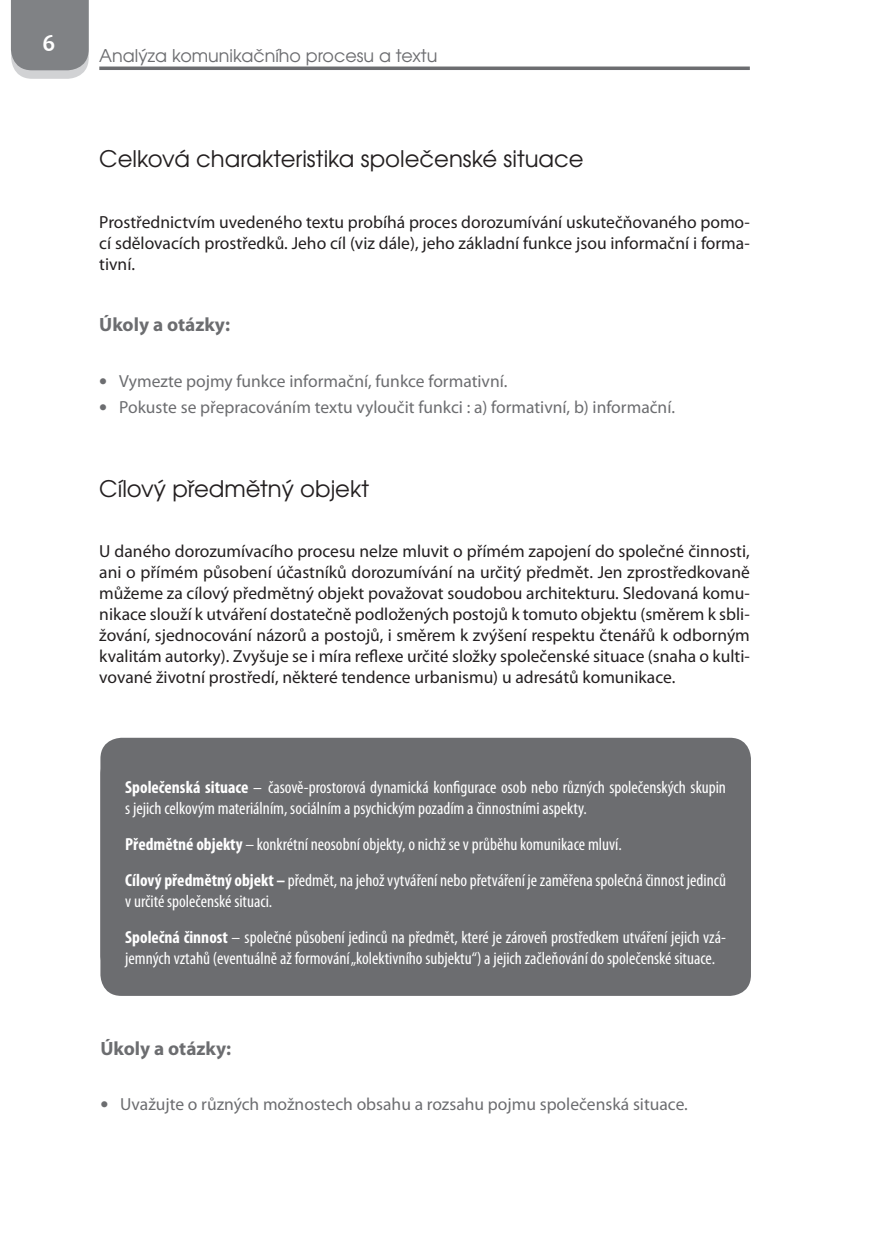
<style>
.page{position:relative;width:874px;height:1241px;background:#fff}
.page>*{position:absolute;margin:0;border:0;box-sizing:border-box;transform-origin:0 0}
.t1{font:700 24.5px "Candara";color:#fff}
.podtitul{font:22.75px "Te X Gyre Adventor";color:#231f20}
.Otazky_pojmy_nadpis{font:700 19.25px "Myriad Pro";color:#6c6d70}
.t2{font:17.5px/21px "Myriad Pro";color:#231f20;text-align:justify}
.pojem_nazev{font:condensed 17.5px/21px "Myriad Pro";color:#fff}
.t3{font:17.5px "Myriad Pro";color:#6c6d70}
.t4{font:17.5px "Te X Gyre Adventor";color:#6c6d70}
.s1{font-family:"Tahoma"}
.s2{font-weight:700}
.s3{font-stretch:normal}
</style>
<div class="page">
<svg style="left:99px;top:66px;width:650px;height:4px;background:#7f8082"></svg>
<svg style="left:11px;top:0;width:78px;height:79px;background:#8d8e91"></svg>
<div style="left:100px;top:737px;width:650px;height:239px;background:#6c6d70;border-radius:21px"></div>
<div style="left:100px;top:753px;width:650px;height:242px;background:#6c6d70;border-radius:21px"></div>
<h1 class="t1" style="left:43px;top:27px;width:14px">6</h1>
<p class="t4" style="left:99px;top:41px;width:339px">Analýza komunikačního procesu a textu</p>
<p class="podtitul" style="left:99px;top:141px;width:485px">Celková charakteristika společenské situace</p>
<p class="t2" style="left:99px;top:211px;width:651px">Prostřednictvím uvedeného textu probíhá proces dorozumívání uskutečňovaného pomo&shy;cí sdělovacích prostředků. Jeho cíl (viz dále), jeho základní funkce jsou informační i forma&shy;tivní.</p>
<p class="Otazky_pojmy_nadpis" style="left:99px;top:312px;width:132px">Úkoly a otázky:</p>
<p class="t3" style="left:99px;top:370px;width:409px"><span class="s1">•</span> Vymezte pojmy funkce informační, funkce formativní.</p>
<p class="t3" style="left:99px;top:396px;width:577px"><span class="s1">•</span> Pokuste se přepracováním textu vyloučit funkci : a) formativní, b) informační.</p>
<p class="podtitul" style="left:99px;top:470px;width:271px">Cílový předmětný objekt</p>
<p class="t2" style="left:99px;top:540px;width:651px">U daného dorozumívacího procesu nelze mluvit o přímém zapojení do společné činnosti, ani o přímém působení účastníků dorozumívání na určitý předmět. Jen zprostředkovaně můžeme za cílový předmětný objekt považovat soudobou architekturu. Sledovaná komu&shy;nikace slouží k utváření dostatečně podložených postojů k tomuto objektu (směrem k sbli&shy;žování, sjednocování názorů a postojů, i směrem k zvýšení respektu čtenářů k odborným kvalitám autorky). Zvyšuje se i míra reflexe určité složky společenské situace (snaha o kulti&shy;vované životní prostředí, některé tendence urbanismu) u adresátů komunikace.</p>
<p class="pojem_nazev" style="left:125px;top:776px;width:602px"><span class="s2">Společenská situace</span> <span class="s3">–</span> časově-prostorová dynamická konfigurace osob nebo různých společenských skupin s jejich celkovým materiálním, sociálním a psychickým pozadím a činnostními aspekty.</p>
<p class="pojem_nazev" style="left:125px;top:833px;width:498px"><span class="s2">Předmětné objekty</span> – konkrétní neosobní objekty, o nichž se v průběhu komunikace mluví.</p>
<p class="pojem_nazev" style="left:125px;top:869px;width:602px"><span class="s2">Cílový předmětný objekt –</span> předmět, na jehož vytváření nebo přetváření je zaměřena společná činnost jedinců v určité společenské situaci.</p>
<p class="pojem_nazev" style="left:125px;top:926px;width:602px"><span class="s2">Společná činnost</span> – společné působení jedinců na předmět, které je zároveň prostředkem utváření jejich vzá&shy;jemných vztahů (eventuálně až formování „kolektivního subjektu“) a jejich začleňování do společenské situace.</p>
<p class="Otazky_pojmy_nadpis" style="left:100px;top:1035px;width:132px">Úkoly a otázky:</p>
<p class="t3" style="left:100px;top:1093px;width:588px"><span class="s1">•</span> Uvažujte o různých možnostech obsahu a rozsahu pojmu společenská situace.</p>
</div>
